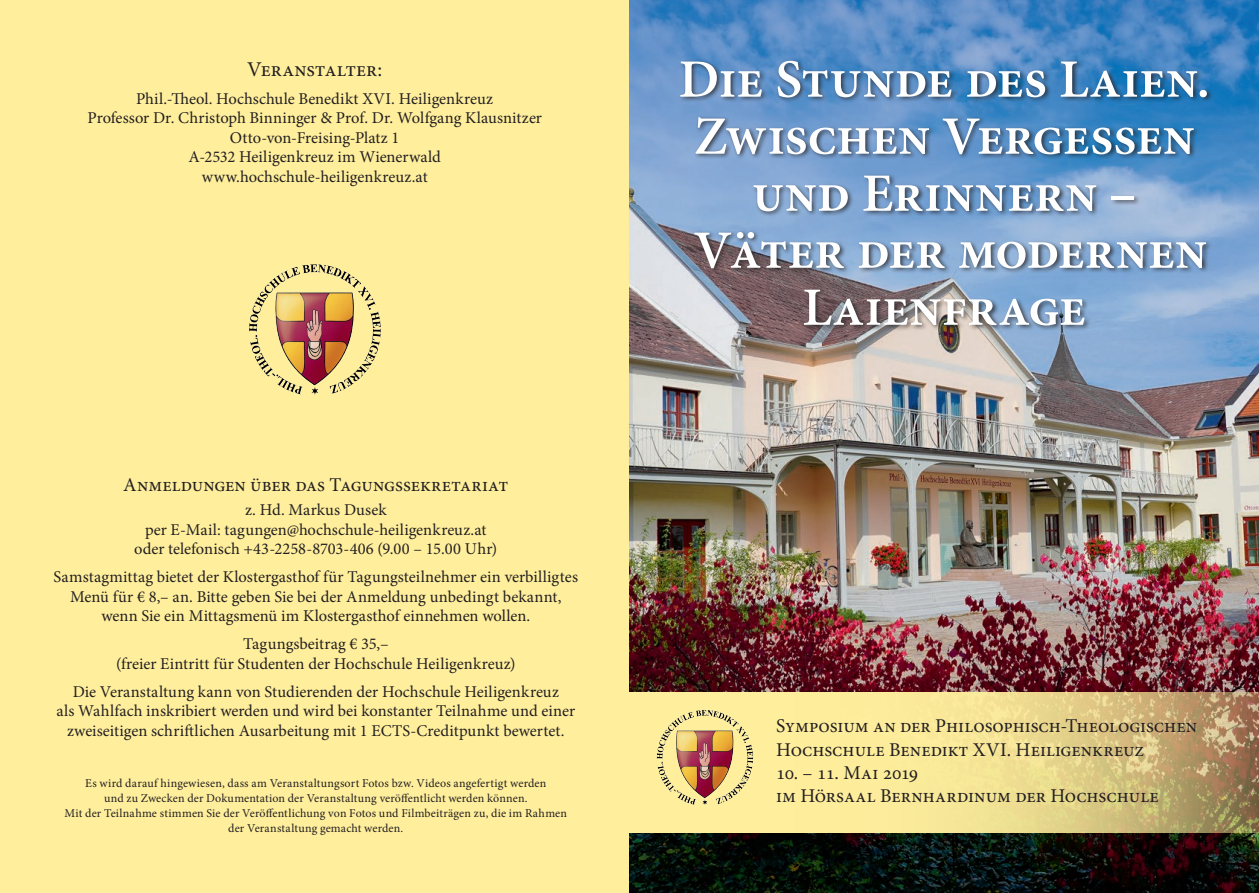
<style>
.page{position:relative;width:1259px;height:893px;background:#ffef9d}
.page>*{position:absolute;margin:0;border:0;box-sizing:border-box;transform-origin:0 0}
.t1{font:600 54px/57px "Minion Pro";letter-spacing:-.005em;color:#fff;text-align:center}
.t2{font:21px "Minion Pro";letter-spacing:-.005em;color:#231f20}
.t3{font:19.5px/23.2px "Minion Pro";color:#231f20}
.t4{font:16.5px/19.5px "Minion Pro";letter-spacing:-.005em;color:#231f20;text-align:center}
.t5{font:12px/15px "Minion Pro";color:#231f20;text-align:center}
</style>
<div class="page">
<img style="left:629px;top:0;width:630px;height:893px">
<svg style="left:629px;top:692px;width:630px;height:140px"></svg>
<img style="left:249px;top:264px;width:132px;height:131px">
<img style="left:657px;top:709px;width:97px;height:96px">
<div style="left:678px;top:59px;width:535px;height:273px;background:#231f20;opacity:.75"></div>
<p class="t2" style="left:247px;top:55px;width:137px">Veranstalter:</p>
<p class="t4" style="left:87px;top:89px;width:456px">Phil.-Theol. Hochschule Benedikt XVI. Heiligenkreuz<br>Professor Dr. Christoph Binninger &amp; Prof. Dr. Wolfgang Klausnitzer Otto-von-Freising-Platz 1<br>A-2532 Heiligenkreuz im Wienerwald www.hochschule-heiligenkreuz.at</p>
<p class="t3" style="left:123px;top:474px;width:387px">Anmeldungen über das Tagungssekretariat</p>
<p class="t4" style="left:134px;top:500px;width:364px">z. Hd. Markus Dusek<br>per E-Mail: tagungen@hochschule-heiligenkreuz.at oder telefonisch +43-2258-8703-406 (9.00 – 15.00 Uhr)</p>
<p class="t4" style="left:54px;top:567px;width:526px">Samstagmittag bietet der Klostergasthof für Tagungsteilnehmer ein verbilligtes<br>Menü für € 8,– an. Bitte geben Sie bei der Anmeldung unbedingt bekannt, wenn Sie ein Mittagsmenü im Klostergasthof einnehmen wollen.</p>
<p class="t4" style="left:116px;top:634px;width:401px">Tagungsbeitrag € 35,–<br>(freier Eintritt für Studenten der Hochschule Heiligenkreuz)</p>
<p class="t4" style="left:56px;top:682px;width:520px">Die Veranstaltung kann von Studierenden der Hochschule Heiligenkreuz<br>als Wahlfach inskribiert werden und wird bei konstanter Teilnahme und einer zweiseitigen schriftlichen Ausarbeitung mit 1 ECTS-Creditpunkt bewertet.</p>
<p class="t5" style="left:65px;top:776px;width:504px">Es wird darauf hingewiesen, dass am Veranstaltungsort Fotos bzw. Videos angefertigt werden<br>und zu Zwecken der Dokumentation der Veranstaltung veröffentlicht werden können.<br>Mit der Teilnahme stimmen Sie der Veröffentlichung von Fotos und Filmbeiträgen zu, die im Rahmen der Veranstaltung gemacht werden.</p>
<h1 class="t1" style="left:678px;top:51px;width:533px">Die Stunde des Laien.<br>Zwischen Vergessen und Erinnern –<br>Väter der modernen<br>Laienfrage</h1>
<p class="t3" style="left:776px;top:715px;width:422px">Symposium an der Philosophisch-Theologischen<br>Hochschule Benedikt XVI. Heiligenkreuz</p>
<p class="t3" style="left:776px;top:761px;width:384px">10. – 11. Mai 2019<br>im Hörsaal Bernhardinum der Hochschule</p>
</div>
